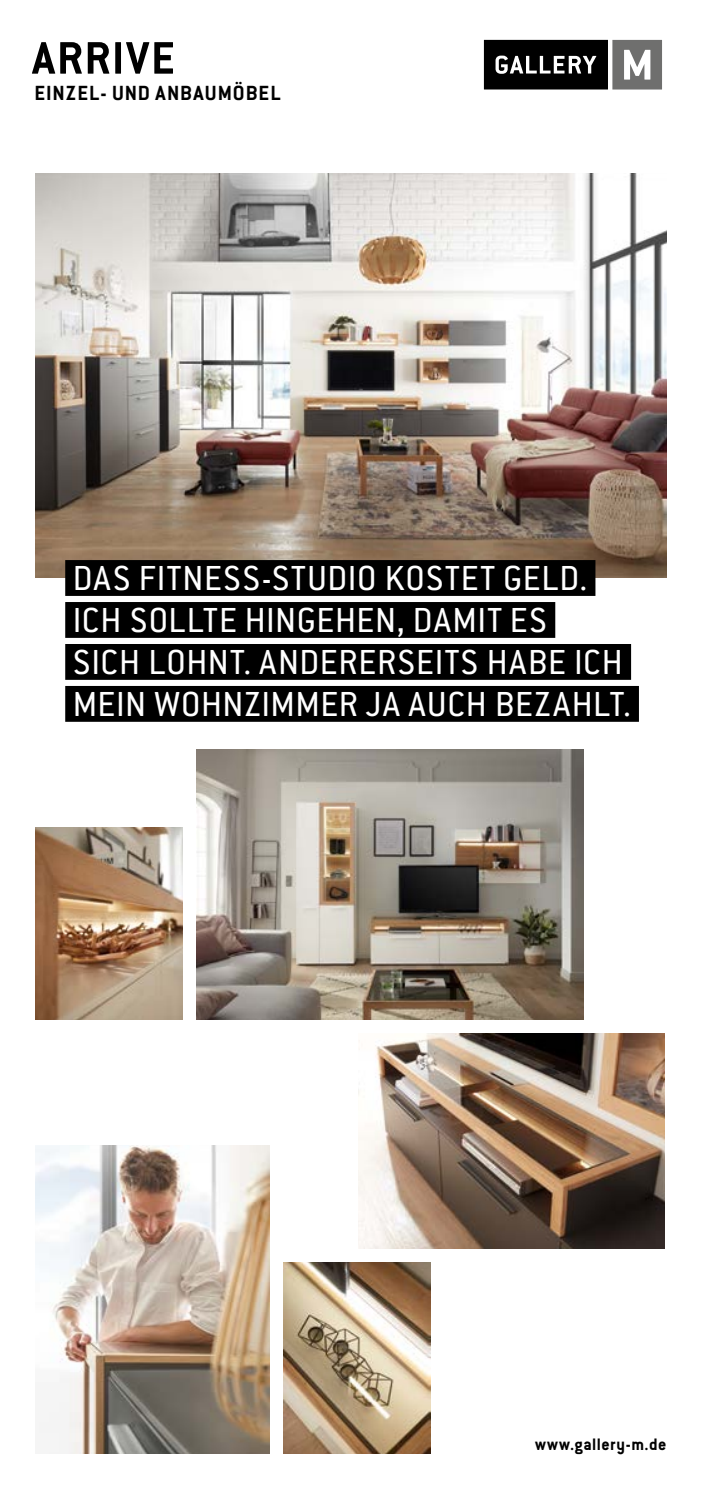
<style>
.page{position:relative;width:702px;height:1489px;background:#fff}
.page>*{position:absolute;margin:0;border:0;box-sizing:border-box;transform-origin:0 0}
.t1{font:700 50px "Conduit ITC Std";letter-spacing:.04em;color:#000}
.t2{font:38.25px/42px "Conduit ITC Std";letter-spacing:.025em;color:#fff}
.t3{font:700 22.5px "Conduit ITC Std";letter-spacing:.04em;color:#000}
.t4{font:700 18.25px "Conduit ITC Std";letter-spacing:.025em;color:#000}
</style>
<div class="page">
<svg style="left:479px;top:35px;width:187px;height:59px"></svg>
<svg style="left:484px;top:40px;width:178px;height:49px;background:#454545"></svg>
<img style="left:197px;top:749px;width:386px;height:270px">
<img style="left:35px;top:1145px;width:234px;height:308px">
<img style="left:35px;top:827px;width:147px;height:192px">
<img style="left:283px;top:1262px;width:148px;height:191px">
<img style="left:35px;top:173px;width:631px;height:404px">
<img style="left:358px;top:1033px;width:306px;height:215px">
<div style="left:65px;top:560px;width:530px;height:36px;background:#000"></div>
<div style="left:65px;top:602px;width:490px;height:36px;background:#000"></div>
<div style="left:65px;top:644px;width:566px;height:35px;background:#000"></div>
<div style="left:65px;top:686px;width:574px;height:35px;background:#000"></div>
<h1 class="t1" style="left:32px;top:28px;width:144px">ARRIVE</h1>
<p class="t3" style="left:35px;top:79px;width:247px">EINZEL- UND ANBAUMÖBEL</p>
<p class="t2" style="left:73px;top:556px;width:559px">DAS FITNESS-STUDIO KOSTET GELD.<br>ICH SOLLTE HINGEHEN, DAMIT ES<br>SICH LOHNT. ANDERERSEITS HABE ICH<br>MEIN WOHNZIMMER JA AUCH BEZAHLT.</p>
<p class="t4" style="left:535px;top:1432px;width:133px">www.gallery-m.de</p>
</div>
